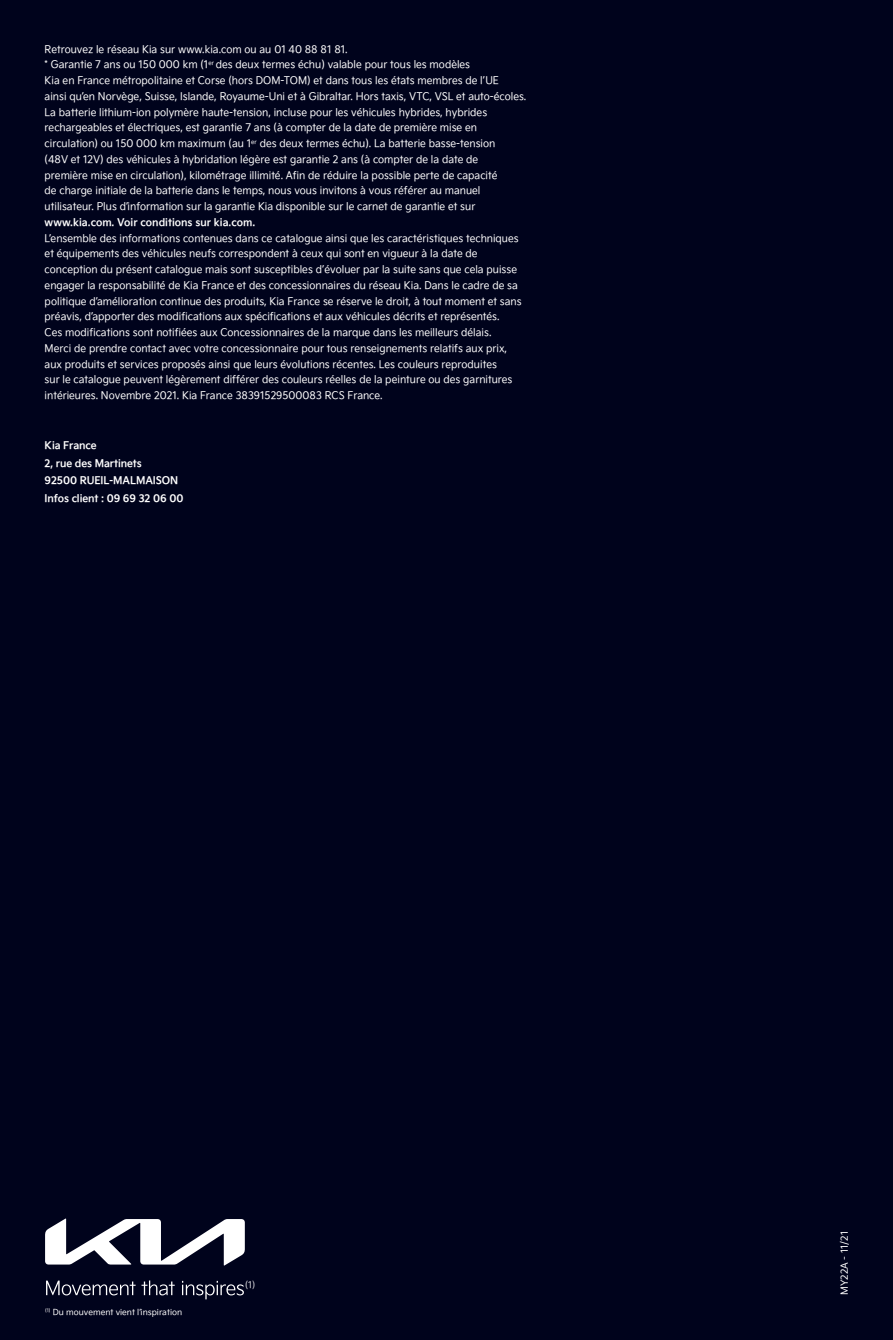
<style>
.page{position:relative;width:893px;height:1340px;background:#fff}
.page>*{position:absolute;margin:0;border:0;box-sizing:border-box;transform-origin:0 0}
.t1{font:10.5px/15.8px "Kia Signature OTF Regular";color:#fff;scale:.96 1}
.t2{font:10.5px/17.5px "Kia Signature OTF Bold";letter-spacing:-.01em;color:#fff;scale:.96 1}
.t3{font:9.62px "Kia Signature OTF Regular";color:#fff}
.t4{font:9.1px "Kia Signature OTF Light";color:#fff}
.t5{font:8.22px "Kia Signature OTF Regular";color:#fff}
</style>
<div class="page">
<div style="left:0;top:0;width:893px;height:1339px;background:#00031c"></div>
<svg style="left:45px;top:1218px;width:200px;height:47px"></svg>
<svg style="left:46px;top:1280px;width:90px;height:15px"></svg>
<svg style="left:142px;top:1280px;width:33px;height:15px"></svg>
<svg style="left:182px;top:1280px;width:62px;height:19px"></svg>
<p class="t1" style="left:45px;top:40px;width:503px">Retrouvez le réseau Kia sur www.kia.com ou au 01 40 88 81 81.<br>* Garantie 7 ans ou 150 000 km (1<sup>er</sup> des deux termes échu) valable pour tous les modèles<br>Kia en France métropolitaine et Corse (hors DOM-TOM) et dans tous les états membres de l’UE<br>ainsi qu’en Norvège, Suisse, Islande, Royaume-Uni et à Gibraltar. Hors taxis, VTC, VSL et auto-écoles.<br>La batterie lithium-ion polymère haute-tension, incluse pour les véhicules hybrides, hybrides rechargeables et électriques, est garantie 7 ans (à compter de la date de première mise en circulation) ou 150 000 km maximum (au 1<sup>er</sup> des deux termes échu). La batterie basse-tension<br>(48V et 12V) des véhicules à hybridation légère est garantie 2 ans (à compter de la date de<br>première mise en circulation), kilométrage illimité. Afin de réduire la possible perte de capacité<br>de charge initiale de la batterie dans le temps, nous vous invitons à vous référer au manuel utilisateur. Plus d’information sur la garantie Kia disponible sur le carnet de garantie et sur</p>
<p class="t2" style="left:45px;top:213px;width:221px">www.kia.com. Voir conditions sur kia.com.</p>
<p class="t1" style="left:45px;top:229px;width:498px">L’ensemble des informations contenues dans ce catalogue ainsi que les caractéristiques techniques et équipements des véhicules neufs correspondent à ceux qui sont en vigueur à la date de conception du présent catalogue mais sont susceptibles d’évoluer par la suite sans que cela puisse engager la responsabilité de Kia France et des concessionnaires du réseau Kia. Dans le cadre de sa politique d’amélioration continue des produits, Kia France se réserve le droit, à tout moment et sans préavis, d’apporter des modifications aux spécifications et aux véhicules décrits et représentés.<br>Ces modifications sont notifiées aux Concessionnaires de la marque dans les meilleurs délais.<br>Merci de prendre contact avec votre concessionnaire pour tous renseignements relatifs aux prix, aux produits et services proposés ainsi que leurs évolutions récentes. Les couleurs reproduites<br>sur le catalogue peuvent légèrement différer des couleurs réelles de la peinture ou des garnitures intérieures. Novembre 2021. Kia France 38391529500083 RCS France.</p>
<p class="t2" style="left:45px;top:436px;width:146px">Kia France<br>2, rue des Martinets<br>92500 RUEIL-MALMAISON<br>Infos client : 09 69 32 06 00</p>
<p class="t5" style="left:45px;top:1305px;width:139px"><sup>(1)</sup> Du mouvement vient l’inspiration</p>
<p class="t4" style="left:245px;top:1278px;width:12px">(1)</p>
<p class="t3" style="left:837px;top:1294px;width:65px;rotate:-90deg">MY22A - 11/21</p>
</div>
